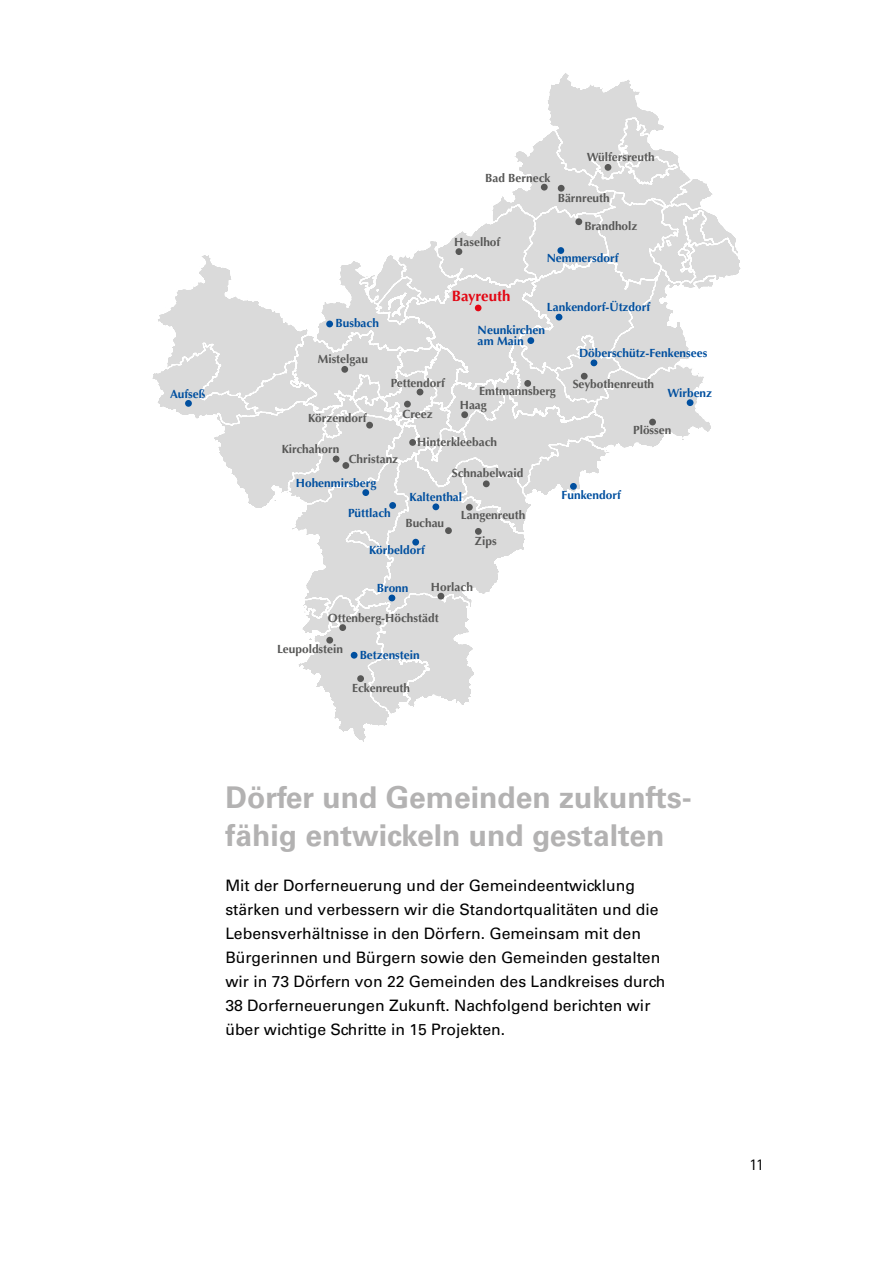
<style>
.page{position:relative;width:893px;height:1263px;background:#fff}
.page>*{position:absolute;margin:0;border:0;box-sizing:border-box;transform-origin:0 0}
.h1-head{font:700 30px/37.5px "Univers LT Std";color:#b3b2b2}
.t1{font:16.5px "Rotis Sans Serif Pro";color:#000}
.p-intro{font:15.75px/24px "Univers LT Std";color:#000}
.t2{font:700 15px "Optima LT Std";color:#e30613}
.t3{font:700 12px/11.2px "Optima LT Std";color:#004f9f}
.t4{font:700 11.85px "Optima LT Std";color:#575756}
.t5{font:700 11.85px "Optima LT Std";color:#004f9f}
</style>
<div class="page">
<svg style="left:152px;top:73px;width:589px;height:669px"></svg>
<div style="left:437px;top:593px;width:7px;height:7px;background:#575756;border-radius:50%"></div>
<div style="left:339px;top:624px;width:7px;height:7px;background:#575756;border-radius:50%"></div>
<div style="left:326px;top:637px;width:7px;height:7px;background:#575756;border-radius:50%"></div>
<div style="left:357px;top:675px;width:7px;height:7px;background:#575756;border-radius:50%"></div>
<div style="left:351px;top:652px;width:7px;height:7px;background:#004f9f;border-radius:50%"></div>
<div style="left:483px;top:480px;width:7px;height:7px;background:#575756;border-radius:50%"></div>
<div style="left:570px;top:483px;width:7px;height:7px;background:#004f9f;border-radius:50%"></div>
<div style="left:649px;top:419px;width:7px;height:6px;background:#575756;border-radius:50%"></div>
<div style="left:687px;top:399px;width:6px;height:7px;background:#004f9f;border-radius:50%"></div>
<div style="left:581px;top:373px;width:7px;height:7px;background:#575756;border-radius:50%"></div>
<div style="left:591px;top:359px;width:6px;height:7px;background:#004f9f;border-radius:50%"></div>
<div style="left:556px;top:314px;width:6px;height:7px;background:#004f9f;border-radius:50%"></div>
<div style="left:527px;top:337px;width:7px;height:7px;background:#004f9f;border-radius:50%"></div>
<div style="left:557px;top:247px;width:7px;height:7px;background:#004f9f;border-radius:50%"></div>
<div style="left:575px;top:218px;width:7px;height:7px;background:#575756;border-radius:50%"></div>
<div style="left:558px;top:185px;width:7px;height:7px;background:#575756;border-radius:50%"></div>
<div style="left:541px;top:184px;width:7px;height:7px;background:#575756;border-radius:50%"></div>
<div style="left:605px;top:164px;width:6px;height:7px;background:#575756;border-radius:50%"></div>
<p class="t5" style="left:170px;top:387px;width:37px">Aufseß</p>
<p class="t4" style="left:485px;top:171px;width:67px">Bad Berneck</p>
<p class="t4" style="left:454px;top:235px;width:48px">Haselhof</p>
<p class="t4" style="left:587px;top:150px;width:69px">Wülfersreuth</p>
<p class="t4" style="left:558px;top:191px;width:54px">Bärnreuth</p>
<p class="t4" style="left:584px;top:219px;width:55px">Brandholz</p>
<p class="t5" style="left:336px;top:316px;width:45px">Busbach</p>
<p class="t4" style="left:318px;top:352px;width:52px">Mistelgau</p>
<p class="t2" style="left:452px;top:287px;width:60px">Bayreuth</p>
<p class="t5" style="left:547px;top:251px;width:73px">Nemmersdorf</p>
<p class="t5" style="left:547px;top:300px;width:105px">Lankendorf-Ützdorf</p>
<p class="t4" style="left:391px;top:376px;width:56px">Pettendorf</p>
<p class="t3" style="left:478px;top:324px;width:69px">Neunkirchen am Main</p>
<p class="t4" style="left:479px;top:384px;width:78px">Emtmannsberg</p>
<p class="t5" style="left:579px;top:346px;width:130px">Döberschütz-Fenkensees</p>
<p class="t4" style="left:573px;top:377px;width:83px">Seybothenreuth</p>
<p class="t5" style="left:668px;top:386px;width:46px">Wirbenz</p>
<p class="t4" style="left:460px;top:398px;width:29px">Haag</p>
<p class="t4" style="left:403px;top:407px;width:32px">Creez</p>
<p class="t4" style="left:308px;top:411px;width:60px">Körzendorf</p>
<p class="t4" style="left:282px;top:443px;width:59px">Kirchahorn</p>
<p class="t4" style="left:349px;top:452px;width:51px">Christanz</p>
<p class="t5" style="left:296px;top:476px;width:82px">Hohenmirsberg</p>
<p class="t4" style="left:417px;top:435px;width:81px">Hinterkleebach</p>
<p class="t4" style="left:452px;top:466px;width:73px">Schnabelwaid</p>
<p class="t5" style="left:348px;top:506px;width:44px">Püttlach</p>
<p class="t5" style="left:409px;top:490px;width:54px">Kaltenthal</p>
<p class="t4" style="left:405px;top:516px;width:40px">Buchau</p>
<p class="t4" style="left:461px;top:508px;width:66px">Langenreuth</p>
<p class="t5" style="left:369px;top:543px;width:57px">Körbeldorf</p>
<p class="t4" style="left:475px;top:534px;width:23px">Zips</p>
<p class="t5" style="left:377px;top:581px;width:33px">Bronn</p>
<p class="t4" style="left:431px;top:580px;width:44px">Horlach</p>
<p class="t4" style="left:328px;top:611px;width:112px">Ottenberg-Höchstädt</p>
<p class="t4" style="left:277px;top:642px;width:68px">Leupoldstein</p>
<p class="t5" style="left:360px;top:648px;width:62px">Betzenstein</p>
<p class="t4" style="left:352px;top:681px;width:59px">Eckenreuth</p>
<p class="t4" style="left:633px;top:423px;width:40px">Plössen</p>
<p class="t5" style="left:562px;top:488px;width:61px">Funkendorf</p>
<h1 class="h1-head" style="left:225px;top:779px;width:468px">Dörfer und Gemeinden zukunfts&shy;fähig entwickeln und gestalten</h1>
<p class="p-intro" style="left:225px;top:873px;width:442px">Mit der Dorferneuerung und der Gemeindeentwicklung stärken und verbessern wir die Standortqualitäten und die Lebensverhältnisse in den Dörfern. Gemeinsam mit den Bürgerinnen und Bürgern sowie den Gemeinden gestalten wir in 73 Dörfern von 22 Gemeinden des Landkreises durch 38 Dorferneuerungen Zukunft. Nachfolgend berichten wir über wichtige Schritte in 15 Projekten.</p>
<p class="t1" style="left:749px;top:1154px;width:16px">11</p>
</div>
